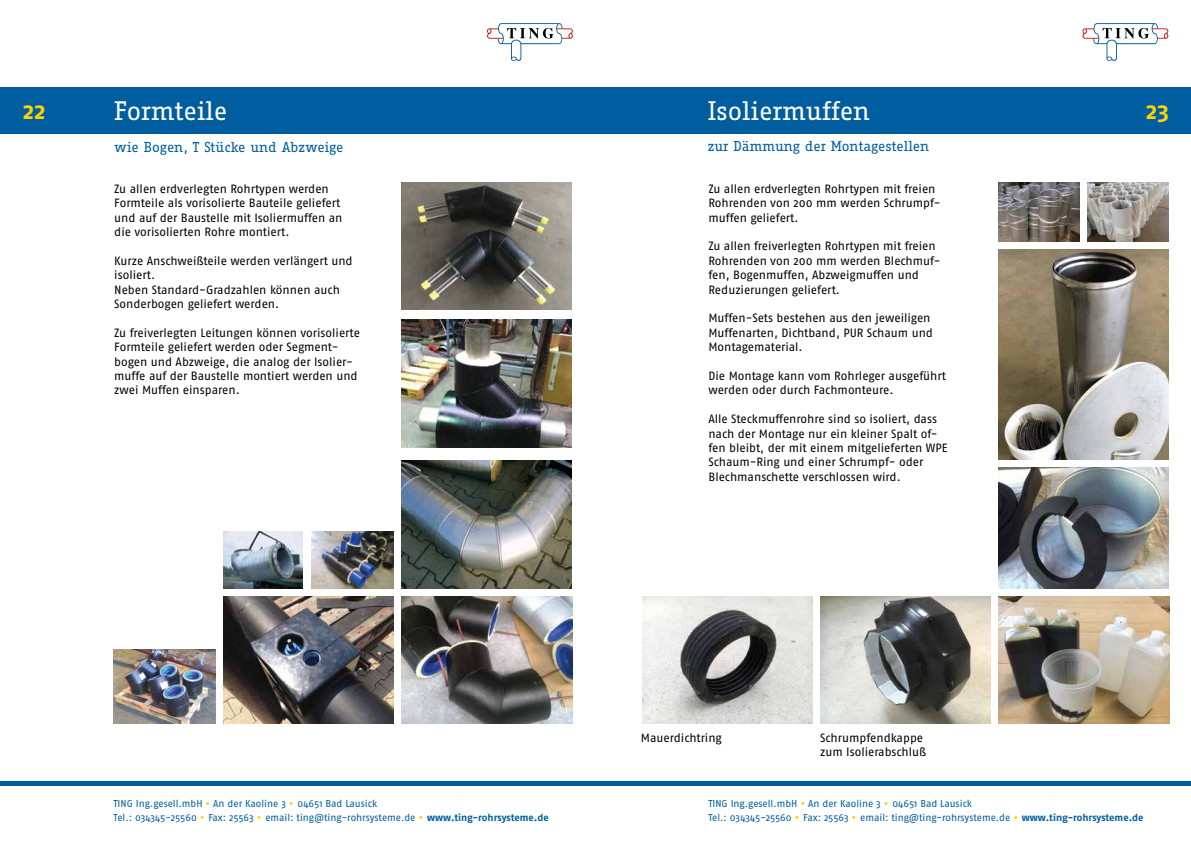
<style>
.page{position:relative;width:1191px;height:842px;background:#fff}
.page>*{position:absolute;margin:0;border:0;box-sizing:border-box;transform-origin:0 0}
.t1{font:26px "Fago Office Serif";letter-spacing:-.005em;color:#fff}
.t2{font:24px "Fago No Bold Caps";color:#ffd300}
.t3{font:14px "Fago Office Serif";letter-spacing:-.005em;color:#005d9f}
.t4{font:12px/14.4px "Fago No";letter-spacing:-.005em;color:#000}
.t5{font:10px/14.4px "Fago No";letter-spacing:-.005em;color:#005d9f}
.s1{font-family:"Fago No Bold Caps";font-size:12px;color:#ffd300}
.s2{font-weight:700}
</style>
<div class="page">
<div style="left:0;top:87px;width:1191px;height:46px;background:#005d9f"></div>
<hr style="left:0;top:781px;width:1191px;height:4px;background:#005d9f">
<svg style="left:487px;top:23px;width:86px;height:38px"></svg>
<svg style="left:1082px;top:23px;width:86px;height:38px"></svg>
<img style="left:998px;top:468px;width:170px;height:120px">
<img style="left:402px;top:461px;width:170px;height:127px">
<img style="left:402px;top:320px;width:170px;height:127px">
<img style="left:402px;top:182px;width:170px;height:128px">
<img style="left:402px;top:596px;width:170px;height:128px">
<img style="left:223px;top:531px;width:79px;height:57px">
<img style="left:311px;top:531px;width:82px;height:57px">
<img style="left:113px;top:650px;width:102px;height:74px">
<img style="left:998px;top:596px;width:171px;height:128px">
<img style="left:223px;top:596px;width:170px;height:128px">
<img style="left:1087px;top:182px;width:81px;height:60px">
<img style="left:998px;top:182px;width:81px;height:60px">
<img style="left:998px;top:249px;width:170px;height:211px">
<img style="left:642px;top:596px;width:170px;height:128px">
<img style="left:820px;top:596px;width:170px;height:128px">
<h1 class="t1" style="left:114px;top:97px;width:115px">Formteile</h1>
<p class="t3" style="left:114px;top:140px;width:231px">wie Bogen, T Stücke und Abzweige</p>
<p class="t4" style="left:114px;top:181px;width:230px">Zu allen erdverlegten Rohrtypen werden Formteile als vorisolierte Bauteile geliefert und auf der Baustelle mit Isoliermuffen an die vorisolierten Rohre montiert.</p>
<p class="t4" style="left:114px;top:253px;width:240px">Kurze Anschweißteile werden verlängert und isoliert.<br>Neben Standard-Gradzahlen können auch<br>Sonderbogen geliefert werden.</p>
<p class="t4" style="left:114px;top:325px;width:247px">Zu freiverlegten Leitungen können vorisolierte Formteile geliefert werden oder Segment&shy;bogen und Abzweige, die analog der Isolier&shy;muffe auf der Baustelle montiert werden und zwei Muffen einsparen.</p>
<h2 class="t2" style="left:23px;top:96px;width:24px">22</h2>
<h1 class="t1" style="left:707px;top:97px;width:164px">Isoliermuffen</h1>
<h2 class="t2" style="left:1145px;top:96px;width:25px">23</h2>
<p class="t3" style="left:707px;top:139px;width:223px">zur Dämmung der Montagestellen</p>
<p class="t4" style="left:708px;top:181px;width:233px">Zu allen erdverlegten Rohrtypen mit freien<br>Rohrenden von 200 mm werden Schrumpf&shy;muffen geliefert.</p>
<p class="t4" style="left:708px;top:239px;width:234px">Zu allen freiverlegten Rohrtypen mit freien Rohrenden von 200 mm werden Blechmuf&shy;fen, Bogenmuffen, Abzweigmuffen und Reduzierungen geliefert.</p>
<p class="t4" style="left:708px;top:311px;width:226px">Muffen-Sets bestehen aus den jeweiligen<br>Muffenarten, Dichtband, PUR Schaum und<br>Montagematerial.</p>
<p class="t4" style="left:708px;top:368px;width:239px">Die Montage kann vom Rohrleger ausgeführt werden oder durch Fachmonteure.</p>
<p class="t4" style="left:708px;top:412px;width:241px">Alle Steckmuffenrohre sind so isoliert, dass nach der Montage nur ein kleiner Spalt of&shy;fen bleibt, der mit einem mitgelieferten WPE Schaum-Ring und einer Schrumpf- oder Blechmanschette verschlossen wird.</p>
<p class="t5" style="left:114px;top:796px;width:437px">TING Ing.gesell.mbH <span class="s1">•</span> An der Kaoline 3 <span class="s1">•</span> 04651 Bad Lausick<br>Tel.: 034345-25560 <span class="s1">•</span> Fax: 25563 <span class="s1">•</span> email: ting@ting-rohrsysteme.de <span class="s1">•</span> <span class="s2">www.ting-rohrsysteme.de</span></p>
<p class="t4" style="left:641px;top:730px;width:82px">Mauerdichtring</p>
<p class="t4" style="left:820px;top:730px;width:108px">Schrumpfendkappe zum Isolierabschluß</p>
<p class="t5" style="left:708px;top:796px;width:437px">TING Ing.gesell.mbH <span class="s1">•</span> An der Kaoline 3 <span class="s1">•</span> 04651 Bad Lausick<br>Tel.: 034345-25560 <span class="s1">•</span> Fax: 25563 <span class="s1">•</span> email: ting@ting-rohrsysteme.de <span class="s1">•</span> <span class="s2">www.ting-rohrsysteme.de</span></p>
</div>
